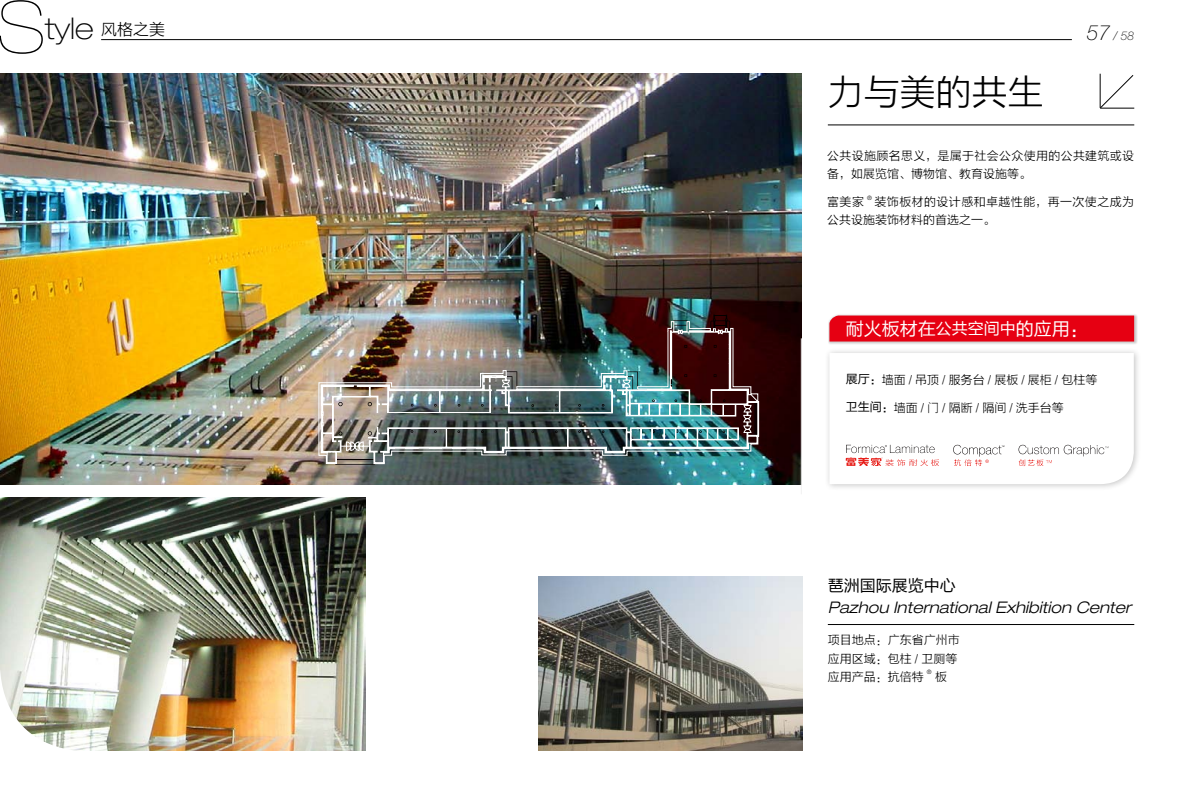
<style>
.page{position:relative;width:1191px;height:808px;background:#fff}
.page>*{position:absolute;margin:0;border:0;box-sizing:border-box;transform-origin:0 0}
.t1{font:200 expanded 72px "Helvetica Neue LT Std";color:#000}
.t2{font:36px "FZLTXHK";color:#000}
.t3{font:100 expanded 30px "Helvetica Neue LT Std";color:#000}
.t4{font:18px "FZLTHJW GB1 0";color:#fff}
.t5{font:italic 300 expanded 16px "Helvetica Neue LT Std";color:#000}
.t6{font:16px "FZLTHJW GB1 0";color:#000}
.t7{font:12px/18px "FZLTXHK";color:#000}
.t8{font:12px/18px "FZLTXHK";letter-spacing:.025em;color:#000}
.t9{font:12px/18px "FZLTXHK";letter-spacing:.035em;color:#000}
.t10{font:italic 100 12px "Helvetica Neue LT Std";color:#000}
.t11{font:300 6px "Helvetica Neue LT Pro";color:#000}
.s1{font-family:"FZLTXHK";font-weight:400;font-stretch:normal;font-size:16px}
.s2{font-size:21px}
.s3{font-size:16px}
.s4{font-family:"FZLTHJW GB1 0"}
</style>
<div class="page">
<hr style="left:828px;top:124px;width:306px;height:1px;background:#000">
<img style="left:0;top:74px;width:801px;height:411px">
<img style="left:0;top:497px;width:365px;height:254px">
<img style="left:539px;top:577px;width:263px;height:174px">
<svg style="left:673px;top:320px;width:14px;height:1px"></svg>
<svg style="left:710px;top:315px;width:20px;height:6px"></svg>
<svg style="left:335px;top:464px;width:40px;height:1px"></svg>
<img style="left:319px;top:321px;width:440px;height:143px">
<svg style="left:341px;top:442px;width:29px;height:9px"></svg>
<hr style="left:101px;top:39px;width:970px;height:1px;background:#000">
<div style="left:827px;top:314px;width:310px;height:31px;background:#000;opacity:.21"></div>
<div style="left:829px;top:315px;width:305px;height:26px;background:#e60012"></div>
<div style="left:824px;top:347px;width:317px;height:144px;background:#000;opacity:.23"></div>
<svg style="left:829px;top:353px;width:304px;height:131px"></svg>
<hr style="left:801px;top:338px;width:1px;height:156px;background:#f1f1f1">
<hr style="left:828px;top:624px;width:306px;height:1px;background:#000">
<hr style="left:1100px;top:108px;width:34px;height:1px;background:#000">
<hr style="left:1099px;top:74px;width:1px;height:34px;background:#000">
<svg style="left:1099px;top:75px;width:34px;height:34px"></svg>
<svg style="left:1018px;top:445px;width:90px;height:21px"></svg>
<svg style="left:953px;top:445px;width:51px;height:21px"></svg>
<svg style="left:845px;top:445px;width:94px;height:21px"></svg>
<svg style="left:0;top:665px;width:94px;height:86px"></svg>
<h1 class="t1" style="left:-3px;top:-15px;width:50px">S</h1>
<h3 class="t3" style="left:45px;top:10px;width:121px">tyle <span class="s1">风格之美</span></h3>
<p class="t10" style="left:1086px;top:29px;width:49px"><span class="s2">57</span> / 58</p>
<h2 class="t2" style="left:828px;top:73px;width:217px">力与美的共生</h2>
<p class="t8" style="left:827px;top:147px;width:308px">公共设施顾名思义，是属于社会公众使用的公共建筑或设备，如展览馆、博物馆、教育设施等。</p>
<p class="t7" style="left:827px;top:193px;width:38px">富美家</p>
<p class="t11" style="left:867px;top:194px;width:6px">®</p>
<p class="t9" style="left:827px;top:193px;width:308px;text-indent:47px">装饰板材的设计感和卓越性能，再一次使之成为公共设施装饰材料的首选之一。</p>
<h3 class="t4" style="left:845px;top:319px;width:243px">耐火板材在<span class="s3">公共空间中</span>的应用：</h3>
<p class="t7" style="left:845px;top:371px;width:253px"><span class="s4">展厅：</span>墙面 / 吊顶 / 服务台 / 展板 / 展柜 / 包柱等</p>
<p class="t7" style="left:845px;top:399px;width:220px"><span class="s4">卫生间：</span>墙面 / 门 / 隔断 / 隔间 / 洗手台等</p>
<h3 class="t6" style="left:828px;top:576px;width:129px">琶洲国际展览中心</h3>
<h3 class="t5" style="left:828px;top:598px;width:305px">Pazhou International Exhibition Center</h3>
<p class="t7" style="left:828px;top:631px;width:133px">项目地点：广东省广州市应用区域：包柱 / 卫厕等应用产品：抗倍特</p>
<p class="t11" style="left:927px;top:668px;width:6px">®</p>
<p class="t7" style="left:935px;top:667px;width:13px">板</p>
</div>
